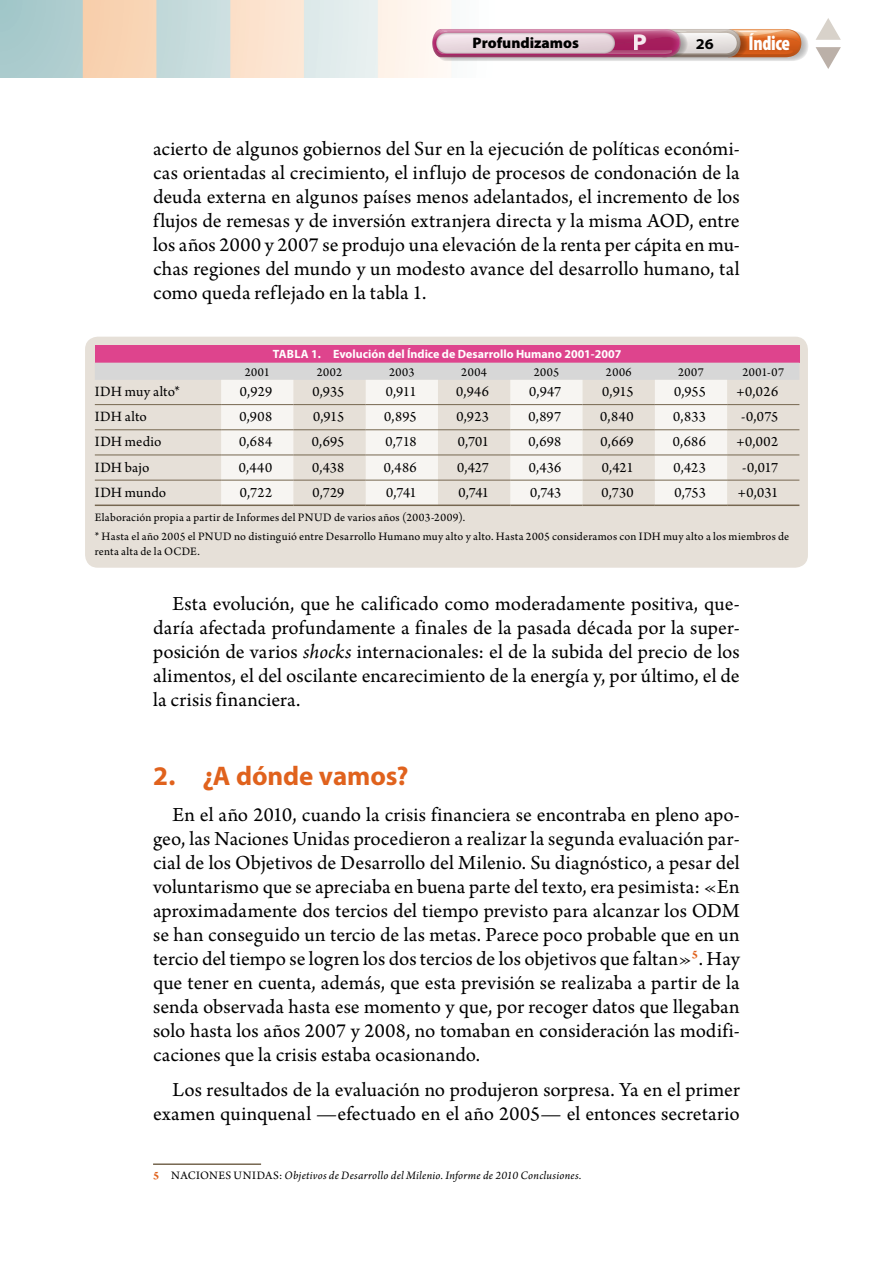
<style>
.page{position:relative;width:893px;height:1263px;background:#fff}
.page>*{position:absolute;margin:0;border:0;box-sizing:border-box;transform-origin:0 0}
.t1{font:700 27px "Myriad Pro";letter-spacing:-.005em;color:#e0621d}
.t2{font:900 semi-expanded 22.95px "Myriad Pro";color:#fff}
.t3{font:21px/24px "Arno Pro";color:#000;text-align:justify}
.t4{font:900 condensed 20.4px "Myriad Pro";letter-spacing:-.015em;color:#fff;scale:.95 1}
.t5{font:900 15.3px "Myriad Pro";color:#000}
.t6{font:15px "Arno Pro";letter-spacing:.005em;color:#000}
.t7{font:700 semi-expanded 15px "Myriad Pro";color:#000}
.t8{font:12.75px "Arno Pro";letter-spacing:.035em;color:#000}
.t9{font:12px/19.2px "Arno Pro";letter-spacing:.02em;color:#000}
.t10{font:italic 12px "Arno Pro";letter-spacing:.02em;color:#000}
.t11{font:700 12px "Myriad Pro";color:#fff}
.s1{font-style:italic}
.s2{font-weight:700;font-style:normal;color:#e0621d}
.s3{font-style:normal}
</style>
<div class="page">
<img style="left:0;top:0;width:816px;height:78px">
<svg style="left:816px;top:18px;width:25px;height:22px"></svg>
<svg style="left:816px;top:47px;width:25px;height:22px"></svg>
<svg style="left:432px;top:29px;width:377px;height:32px;background:#cf9fa4"></svg>
<hr style="left:153px;top:1163px;width:108px;height:2px;background:#766750">
<div style="left:85px;top:337px;width:723px;height:231px;background:#e6e0d8;border-radius:13px"></div>
<div style="left:95px;top:345px;width:704px;height:18px;background:#de448d"></div>
<div style="left:95px;top:363px;width:704px;height:17px;background:#d7d7d7"></div>
<svg style="left:221px;top:380px;width:506px;height:124px;fill:#f7f5f2"></svg>
<hr style="left:95px;top:404px;width:126px;height:1px;background:#766750">
<hr style="left:221px;top:404px;width:72px;height:1px;background:#766750">
<hr style="left:293px;top:404px;width:73px;height:1px;background:#766750">
<hr style="left:366px;top:404px;width:72px;height:1px;background:#766750">
<hr style="left:438px;top:404px;width:72px;height:1px;background:#766750">
<hr style="left:510px;top:404px;width:73px;height:1px;background:#766750">
<hr style="left:583px;top:404px;width:72px;height:1px;background:#766750">
<hr style="left:655px;top:404px;width:72px;height:1px;background:#766750">
<hr style="left:727px;top:404px;width:72px;height:1px;background:#766750">
<hr style="left:95px;top:429px;width:126px;height:1px;background:#766750">
<hr style="left:221px;top:429px;width:72px;height:1px;background:#766750">
<hr style="left:293px;top:429px;width:73px;height:1px;background:#766750">
<hr style="left:366px;top:429px;width:72px;height:1px;background:#766750">
<hr style="left:438px;top:429px;width:72px;height:1px;background:#766750">
<hr style="left:510px;top:429px;width:73px;height:1px;background:#766750">
<hr style="left:583px;top:429px;width:72px;height:1px;background:#766750">
<hr style="left:655px;top:429px;width:72px;height:1px;background:#766750">
<hr style="left:727px;top:429px;width:72px;height:1px;background:#766750">
<hr style="left:95px;top:455px;width:126px;height:1px;background:#766750">
<hr style="left:221px;top:455px;width:72px;height:1px;background:#766750">
<hr style="left:293px;top:455px;width:73px;height:1px;background:#766750">
<hr style="left:366px;top:455px;width:72px;height:1px;background:#766750">
<hr style="left:438px;top:455px;width:72px;height:1px;background:#766750">
<hr style="left:510px;top:455px;width:73px;height:1px;background:#766750">
<hr style="left:583px;top:455px;width:72px;height:1px;background:#766750">
<hr style="left:655px;top:455px;width:72px;height:1px;background:#766750">
<hr style="left:727px;top:455px;width:72px;height:1px;background:#766750">
<hr style="left:95px;top:480px;width:126px;height:1px;background:#766750">
<hr style="left:221px;top:480px;width:72px;height:1px;background:#766750">
<hr style="left:293px;top:480px;width:73px;height:1px;background:#766750">
<hr style="left:366px;top:480px;width:72px;height:1px;background:#766750">
<hr style="left:438px;top:480px;width:72px;height:1px;background:#766750">
<hr style="left:510px;top:480px;width:73px;height:1px;background:#766750">
<hr style="left:583px;top:480px;width:72px;height:1px;background:#766750">
<hr style="left:655px;top:480px;width:72px;height:1px;background:#766750">
<hr style="left:727px;top:480px;width:72px;height:1px;background:#766750">
<hr style="left:95px;top:504px;width:126px;height:2px;background:#766750">
<hr style="left:221px;top:504px;width:72px;height:2px;background:#766750">
<hr style="left:293px;top:504px;width:73px;height:2px;background:#766750">
<hr style="left:366px;top:504px;width:72px;height:2px;background:#766750">
<hr style="left:438px;top:504px;width:72px;height:2px;background:#766750">
<hr style="left:510px;top:504px;width:73px;height:2px;background:#766750">
<hr style="left:583px;top:504px;width:72px;height:2px;background:#766750">
<hr style="left:655px;top:504px;width:72px;height:2px;background:#766750">
<hr style="left:727px;top:504px;width:72px;height:2px;background:#766750">
<p class="t2" style="left:633px;top:29px;width:16px">P</p>
<p class="t5" style="left:473px;top:34px;width:108px">Profundizamos</p>
<p class="t7" style="left:696px;top:35px;width:19px">26</p>
<p class="t4" style="left:748px;top:32px;width:45px">Índice</p>
<p class="t3" style="left:153px;top:137px;width:588px">acierto de algunos gobiernos del Sur en la ejecución de políticas económi&shy;cas orientadas al crecimiento, el influjo de procesos de condonación de la deuda externa en algunos países menos adelantados, el incremento de los flujos de remesas y de inversión extranjera directa y la misma AOD, entre los años 2000 y 2007 se produjo una elevación de la renta per cápita en mu&shy;chas regiones del mundo y un modesto avance del desarrollo humano, tal como queda reflejado en la tabla 1.</p>
<p class="t11" style="left:273px;top:348px;width:350px">TABLA 1. Evolución del Índice de Desarrollo Humano 2001-2007</p>
<p class="t8" style="left:245px;top:364px;width:27px">2001</p>
<p class="t8" style="left:317px;top:364px;width:27px">2002</p>
<p class="t8" style="left:389px;top:364px;width:27px">2003</p>
<p class="t8" style="left:461px;top:364px;width:27px">2004</p>
<p class="t8" style="left:534px;top:364px;width:27px">2005</p>
<p class="t8" style="left:606px;top:364px;width:27px">2006</p>
<p class="t8" style="left:678px;top:364px;width:27px">2007</p>
<p class="t8" style="left:742px;top:364px;width:43px">2001-07</p>
<p class="t6" style="left:95px;top:383px;width:87px">IDH muy alto*</p>
<p class="t6" style="left:240px;top:383px;width:34px">0,929</p>
<p class="t6" style="left:312px;top:383px;width:33px">0,935</p>
<p class="t6" style="left:386px;top:383px;width:32px">0,911</p>
<p class="t6" style="left:456px;top:383px;width:34px">0,946</p>
<p class="t6" style="left:529px;top:383px;width:34px">0,947</p>
<p class="t6" style="left:602px;top:383px;width:33px">0,915</p>
<p class="t6" style="left:674px;top:383px;width:33px">0,955</p>
<p class="t6" style="left:737px;top:383px;width:43px">+0,026</p>
<p class="t6" style="left:95px;top:408px;width:54px">IDH alto</p>
<p class="t6" style="left:240px;top:408px;width:34px">0,908</p>
<p class="t6" style="left:313px;top:408px;width:33px">0,915</p>
<p class="t6" style="left:384px;top:408px;width:34px">0,895</p>
<p class="t6" style="left:456px;top:408px;width:34px">0,923</p>
<p class="t6" style="left:528px;top:408px;width:34px">0,897</p>
<p class="t6" style="left:600px;top:408px;width:35px">0,840</p>
<p class="t6" style="left:673px;top:408px;width:34px">0,833</p>
<p class="t6" style="left:741px;top:408px;width:39px">-0,075</p>
<p class="t6" style="left:95px;top:433px;width:68px">IDH medio</p>
<p class="t6" style="left:239px;top:433px;width:35px">0,684</p>
<p class="t6" style="left:312px;top:433px;width:34px">0,695</p>
<p class="t6" style="left:386px;top:433px;width:33px">0,718</p>
<p class="t6" style="left:458px;top:433px;width:33px">0,701</p>
<p class="t6" style="left:529px;top:433px;width:34px">0,698</p>
<p class="t6" style="left:601px;top:433px;width:34px">0,669</p>
<p class="t6" style="left:673px;top:433px;width:34px">0,686</p>
<p class="t6" style="left:736px;top:433px;width:43px">+0,002</p>
<p class="t6" style="left:95px;top:458px;width:56px">IDH bajo</p>
<p class="t6" style="left:239px;top:458px;width:35px">0,440</p>
<p class="t6" style="left:312px;top:458px;width:34px">0,438</p>
<p class="t6" style="left:384px;top:458px;width:34px">0,486</p>
<p class="t6" style="left:457px;top:458px;width:33px">0,427</p>
<p class="t6" style="left:529px;top:458px;width:34px">0,436</p>
<p class="t6" style="left:602px;top:458px;width:33px">0,421</p>
<p class="t6" style="left:673px;top:458px;width:34px">0,423</p>
<p class="t6" style="left:742px;top:458px;width:38px">-0,017</p>
<p class="t6" style="left:95px;top:484px;width:73px">IDH mundo</p>
<p class="t6" style="left:240px;top:484px;width:34px">0,722</p>
<p class="t6" style="left:312px;top:484px;width:33px">0,729</p>
<p class="t6" style="left:386px;top:484px;width:32px">0,741</p>
<p class="t6" style="left:458px;top:484px;width:32px">0,741</p>
<p class="t6" style="left:530px;top:484px;width:33px">0,743</p>
<p class="t6" style="left:601px;top:484px;width:34px">0,730</p>
<p class="t6" style="left:674px;top:484px;width:33px">0,753</p>
<p class="t6" style="left:738px;top:484px;width:42px">+0,031</p>
<p class="t9" style="left:95px;top:508px;width:696px">Elaboración propia a partir de Informes del PNUD de varios años (2003-2009).<br>* Hasta el año 2005 el PNUD no distinguió entre Desarrollo Humano muy alto y alto. Hasta 2005 consideramos con IDH muy alto a los miembros de</p>
<p class="t9" style="left:95px;top:542px;width:107px">renta alta de la OCDE.</p>
<p class="t3" style="left:153px;top:593px;width:588px;text-indent:19px">Esta evolución, que he calificado como moderadamente positiva, que&shy;daría afectada profundamente a finales de la pasada década por la super&shy;posición de varios <span class="s1">shocks</span> internacionales: el de la subida del precio de los alimentos, el del oscilante encarecimiento de la energía y, por último, el de la crisis financiera.</p>
<p class="t1" style="left:153px;top:761px;width:257px">2. ¿A dónde vamos?</p>
<p class="t3" style="left:153px;top:803px;width:588px;text-indent:19px">En el año 2010, cuando la crisis financiera se encontraba en pleno apo&shy;geo, las Naciones Unidas procedieron a realizar la segunda evaluación par&shy;cial de los Objetivos de Desarrollo del Milenio. Su diagnóstico, a pesar del voluntarismo que se apreciaba en buena parte del texto, era pesimista: «En aproximadamente dos tercios del tiempo previsto para alcanzar los ODM se han conseguido un tercio de las metas. Parece poco probable que en un tercio del tiempo se logren los dos tercios de los objetivos que faltan»<sup>5</sup>. Hay que tener en cuenta, además, que esta previsión se realizaba a partir de la senda observada hasta ese momento y que, por recoger datos que llegaban solo hasta los años 2007 y 2008, no tomaban en consideración las modifi&shy;caciones que la crisis estaba ocasionando.</p>
<p class="t3" style="left:153px;top:1079px;width:588px;text-align:right">Los resultados de la evaluación no produjeron sorpresa. Ya en el primer examen quinquenal —efectuado en el año 2005— el entonces secretario</p>
<p class="t10" style="left:153px;top:1169px;width:430px"><span class="s2">5</span> <span class="s3">NACIONES UNIDAS:</span> Objetivos de Desarrollo del Milenio. Informe de 2010 Conclusiones.</p>
</div>
